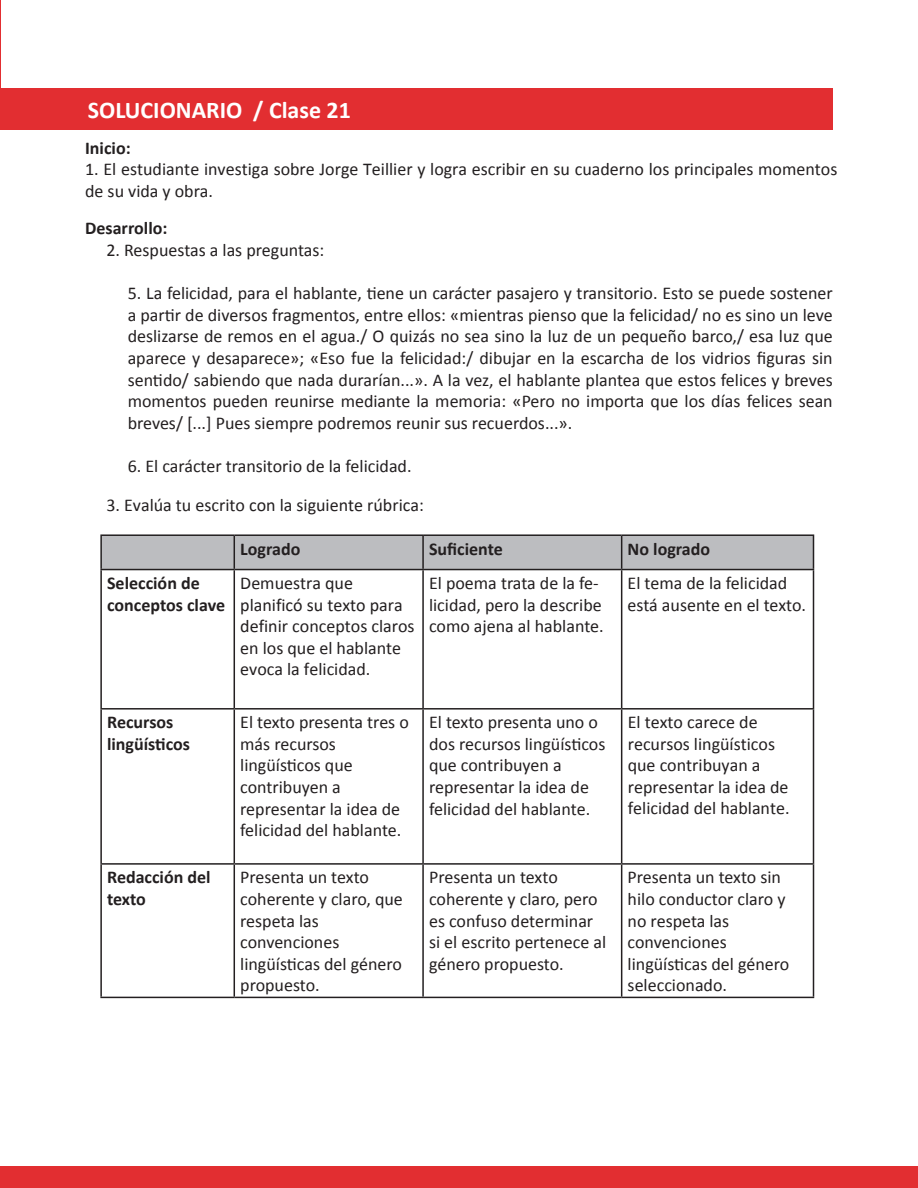
<style>
.page{position:relative;width:918px;height:1188px;background:#fff}
.page>*{position:absolute;margin:0;border:0;box-sizing:border-box;transform-origin:0 0}
.t1{font:700 24px "Calibri";color:#fff}
.t2{font:18px/21.6px "Calibri";color:#231f20}
.t3{font:700 18px/21.6px "Calibri";color:#231f20}
</style>
<div class="page">
<div style="left:0;top:88px;width:833px;height:41px;background:#e22e31"></div>
<hr style="left:0;top:0;width:1px;height:105px;background:#e22e31">
<div style="left:0;top:1167px;width:918px;height:21px;background:#e22e31"></div>
<div style="left:102px;top:536px;width:711px;height:33px;background:#bcbdc0"></div>
<hr style="left:100px;top:534px;width:134px;height:2px;background:#231f20">
<hr style="left:100px;top:536px;width:2px;height:33px;background:#231f20">
<hr style="left:234px;top:534px;width:189px;height:2px;background:#231f20">
<hr style="left:234px;top:536px;width:1px;height:33px;background:#231f20">
<hr style="left:423px;top:534px;width:199px;height:2px;background:#231f20">
<hr style="left:422px;top:536px;width:2px;height:33px;background:#231f20">
<hr style="left:622px;top:534px;width:192px;height:2px;background:#231f20">
<hr style="left:621px;top:536px;width:1px;height:33px;background:#231f20">
<hr style="left:813px;top:536px;width:1px;height:33px;background:#231f20">
<hr style="left:100px;top:569px;width:134px;height:1px;background:#231f20">
<hr style="left:100px;top:570px;width:2px;height:138px;background:#231f20">
<hr style="left:234px;top:569px;width:189px;height:1px;background:#231f20">
<hr style="left:234px;top:570px;width:1px;height:138px;background:#231f20">
<hr style="left:423px;top:569px;width:199px;height:1px;background:#231f20">
<hr style="left:422px;top:570px;width:2px;height:138px;background:#231f20">
<hr style="left:622px;top:569px;width:192px;height:1px;background:#231f20">
<hr style="left:621px;top:570px;width:1px;height:138px;background:#231f20">
<hr style="left:813px;top:570px;width:1px;height:138px;background:#231f20">
<hr style="left:100px;top:708px;width:134px;height:2px;background:#231f20">
<hr style="left:100px;top:710px;width:2px;height:153px;background:#231f20">
<hr style="left:234px;top:708px;width:189px;height:2px;background:#231f20">
<hr style="left:234px;top:710px;width:1px;height:153px;background:#231f20">
<hr style="left:423px;top:708px;width:199px;height:2px;background:#231f20">
<hr style="left:422px;top:710px;width:2px;height:153px;background:#231f20">
<hr style="left:622px;top:708px;width:192px;height:2px;background:#231f20">
<hr style="left:621px;top:710px;width:1px;height:153px;background:#231f20">
<hr style="left:813px;top:710px;width:1px;height:153px;background:#231f20">
<hr style="left:100px;top:863px;width:134px;height:2px;background:#231f20">
<hr style="left:100px;top:865px;width:2px;height:132px;background:#231f20">
<hr style="left:234px;top:863px;width:189px;height:2px;background:#231f20">
<hr style="left:234px;top:865px;width:1px;height:132px;background:#231f20">
<hr style="left:423px;top:863px;width:199px;height:2px;background:#231f20">
<hr style="left:422px;top:865px;width:2px;height:132px;background:#231f20">
<hr style="left:622px;top:863px;width:192px;height:2px;background:#231f20">
<hr style="left:621px;top:865px;width:1px;height:132px;background:#231f20">
<hr style="left:813px;top:865px;width:1px;height:132px;background:#231f20">
<hr style="left:100px;top:997px;width:134px;height:1px;background:#231f20">
<hr style="left:234px;top:997px;width:189px;height:1px;background:#231f20">
<hr style="left:423px;top:997px;width:199px;height:1px;background:#231f20">
<hr style="left:622px;top:997px;width:192px;height:1px;background:#231f20">
<p class="t1" style="left:88px;top:93px;width:265px">SOLUCIONARIO / Clase 21</p>
<p class="t3" style="left:85px;top:136px;width:47px">Inicio:</p>
<p class="t2" style="left:85px;top:158px;width:754px">1. El estudiante investiga sobre Jorge Teillier y logra escribir en su cuaderno los principales momentos de su vida y obra.</p>
<p class="t3" style="left:85px;top:217px;width:84px">Desarrollo:</p>
<p class="t2" style="left:106px;top:238px;width:219px">2. Respuestas a las preguntas:</p>
<p class="t2" style="left:128px;top:282px;width:707px;text-align:justify">5. La felicidad, para el hablante, tiene un carácter pasajero y transitorio. Esto se puede sostener a partir de diversos fragmentos, entre ellos: «mientras pienso que la felicidad/ no es sino un leve deslizarse de remos en el agua./ O quizás no sea sino la luz de un pequeño barco,/ esa luz que aparece y desaparece»; «Eso fue la felicidad:/ dibujar en la escarcha de los vidrios figuras sin sentido/ sabiendo que nada durarían...». A la vez, el hablante plantea que estos felices y breves momentos pueden reunirse mediante la memoria: «Pero no importa que los días felices sean breves/ [...] Pues siempre podremos reunir sus recuerdos...».</p>
<p class="t2" style="left:128px;top:454px;width:285px">6. El carácter transitorio de la felicidad.</p>
<p class="t2" style="left:106px;top:494px;width:319px">3. Evalúa tu escrito con la siguiente rúbrica:</p>
<p class="t3" style="left:107px;top:572px;width:94px">Selección de</p>
<p class="t3" style="left:107px;top:593px;width:119px">conceptos clave</p>
<p class="t3" style="left:107px;top:711px;width:68px">Recursos</p>
<p class="t3" style="left:107px;top:732px;width:84px">lingüísticos</p>
<p class="t3" style="left:240px;top:537px;width:62px">Logrado</p>
<p class="t3" style="left:429px;top:537px;width:75px">Suficiente</p>
<p class="t3" style="left:628px;top:537px;width:84px">No logrado</p>
<p class="t2" style="left:240px;top:571px;width:176px">Demuestra que planificó su texto para definir conceptos claros en los que el hablante evoca la felicidad.</p>
<p class="t2" style="left:429px;top:571px;width:176px">El poema trata de la fe&shy;licidad, pero la describe como ajena al hablante.</p>
<p class="t2" style="left:628px;top:571px;width:180px">El tema de la felicidad está ausente en el texto.</p>
<p class="t2" style="left:240px;top:711px;width:170px">El texto presenta tres o más recursos</p>
<p class="t2" style="left:240px;top:754px;width:114px">lingüísticos que</p>
<p class="t2" style="left:240px;top:775px;width:102px">contribuyen a</p>
<p class="t2" style="left:240px;top:797px;width:163px">representar la idea de felicidad del hablante.</p>
<p class="t2" style="left:429px;top:711px;width:178px">El texto presenta uno o dos recursos lingüísticos que contribuyen a</p>
<p class="t2" style="left:429px;top:775px;width:163px">representar la idea de felicidad del hablante.</p>
<p class="t2" style="left:628px;top:710px;width:163px">El texto carece de recursos lingüísticos que contribuyan a representar la idea de felicidad del hablante.</p>
<p class="t3" style="left:107px;top:866px;width:105px">Redacción del texto</p>
<p class="t2" style="left:240px;top:866px;width:130px">Presenta un texto</p>
<p class="t2" style="left:240px;top:887px;width:164px">coherente y claro, que respeta las</p>
<p class="t2" style="left:240px;top:931px;width:101px">convenciones</p>
<p class="t2" style="left:240px;top:952px;width:163px">lingüísticas del género propuesto.</p>
<p class="t2" style="left:429px;top:866px;width:130px">Presenta un texto</p>
<p class="t2" style="left:429px;top:887px;width:179px">coherente y claro, pero es confuso determinar si el escrito pertenece al género propuesto.</p>
<p class="t2" style="left:628px;top:866px;width:159px">Presenta un texto sin hilo conductor claro y no respeta las</p>
<p class="t2" style="left:628px;top:931px;width:101px">convenciones</p>
<p class="t2" style="left:628px;top:952px;width:163px">lingüísticas del género seleccionado.</p>
</div>
